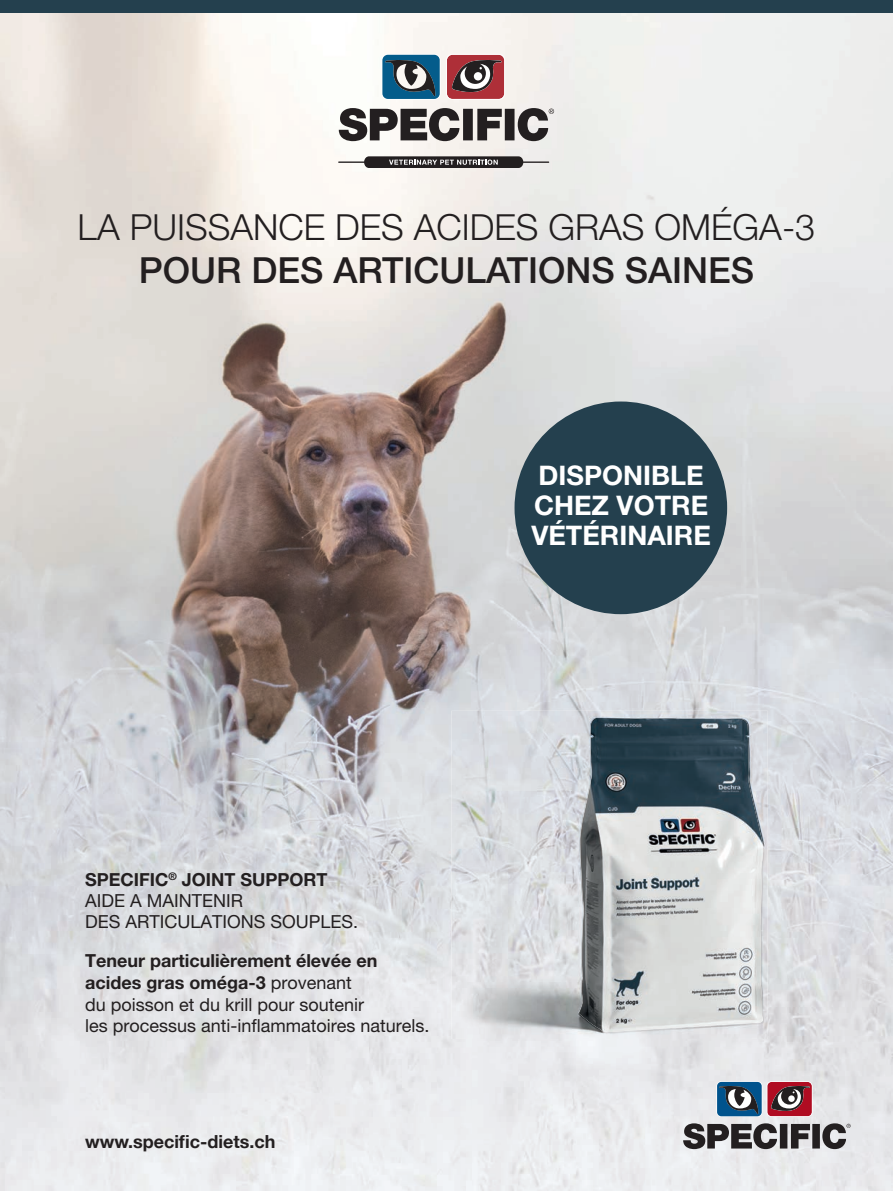
<style>
.page{position:relative;width:893px;height:1191px;background:#fff}
.page>*{position:absolute;margin:0;border:0;box-sizing:border-box;transform-origin:0 0}
.t1{font:300 36px "Helvetica Neue LT Pro";color:#231f20}
.t2{font:500 36px "Helvetica Neue LT Pro";color:#231f20}
.t3{font:700 27px/30px "Helvetica Neue LT Pro";color:#fff}
.t4{font:18px/21.6px "Helvetica Neue LT Pro";color:#231f20}
.t5{font:700 18px "Helvetica Neue";color:#231f20}
.s1{font-weight:700}
</style>
<div class="page">
<img style="left:0;top:13px;width:735px;height:608px">
<img style="left:735px;top:13px;width:158px;height:1178px">
<img style="left:0;top:621px;width:367px;height:570px">
<img style="left:367px;top:621px;width:369px;height:103px">
<img style="left:367px;top:724px;width:105px;height:467px">
<div style="left:514px;top:401px;width:213px;height:213px;background:#24404e;border-radius:50%"></div>
<svg style="left:339px;top:108px;width:215px;height:33px;background:#777473"></svg>
<svg style="left:381px;top:54px;width:124px;height:46px"></svg>
<svg style="left:338px;top:156px;width:211px;height:12px;background:#6d6a6a"></svg>
<img style="left:451px;top:711px;width:317px;height:328px">
<img style="left:579px;top:718px;width:184px;height:313px">
<div style="left:0;top:0;width:893px;height:13px;background:#24404e"></div>
<svg style="left:683px;top:1123px;width:168px;height:26px;background:#747274"></svg>
<svg style="left:716px;top:1081px;width:97px;height:36px;background:#766276"></svg>
<h1 class="t1" style="left:78px;top:205px;width:739px">LA PUISSANCE DES ACIDES GRAS OMÉGA-3</h1>
<h1 class="t2" style="left:139px;top:249px;width:617px">POUR DES ARTICULATIONS SAINES</h1>
<h2 class="t3" style="left:531px;top:459px;width:181px">DISPONIBLE<br>CHEZ VOTRE<br>VÉTÉRINAIRE</h2>
<p class="t4" style="left:85px;top:868px;width:275px;line-height:21px"><span class="s1">SPECIFIC</span><sup>®</sup> <span class="s1">JOINT SUPPORT<br></span>AIDE A MAINTENIR<br>DES ARTICULATIONS SOUPLES.</p>
<p class="t4" style="left:85px;top:950px;width:346px"><span class="s1">Teneur particulièrement élevée en acides gras oméga-3</span> provenant<br>du poisson et du krill pour soutenir<br>les processus anti-inflammatoires naturels.</p>
<p class="t5" style="left:85px;top:1127px;width:192px">www.specific-diets.ch</p>
</div>
